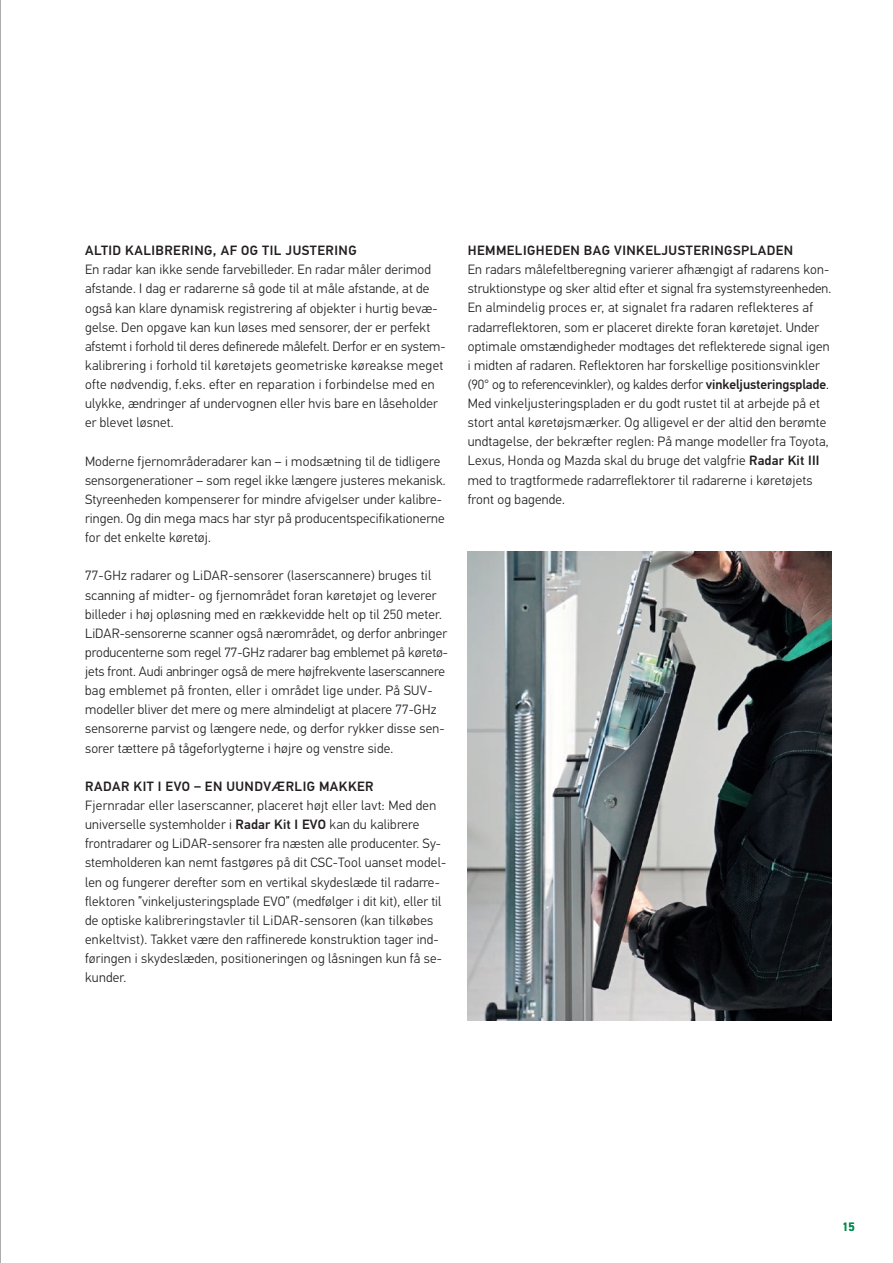
<style>
.page{position:relative;width:893px;height:1263px;background:#fff}
.page>*{position:absolute;margin:0;border:0;box-sizing:border-box;transform-origin:0 0}
.t1{font:300 13.5px/19.2px "Hella DIN Universal";letter-spacing:.015em;color:#231f20}
.t2{font:500 13.5px "Hella DIN Universal";letter-spacing:.035em;color:#231f20}
.t3{font:500 12px "Hella DIN Universal";color:#008c4e}
.s1{font-weight:500}
</style>
<div class="page">
<img style="left:468px;top:552px;width:363px;height:468px">
<img style="left:0;top:0;width:1px;height:1263px">
<p class="t2" style="left:85px;top:242px;width:273px">ALTID KALIBRERING, AF OG TIL JUSTERING</p>
<p class="t1" style="left:85px;top:261px;width:362px">En radar kan ikke sende farvebilleder. En radar måler derimod afstande. I dag er radarerne så gode til at måle afstande, at de også kan klare dynamisk registrering af objekter i hurtig bevæ&shy;gelse. Den opgave kan kun løses med sensorer, der er perfekt afstemt i forhold til deres definerede målefelt. Derfor er en system&shy;kalibrering i forhold til køretøjets geometriske køreakse meget ofte nødvendig, f.eks. efter en reparation i forbindelse med en ulykke, ændringer af undervognen eller hvis bare en låseholder er blevet løsnet.</p>
<p class="t1" style="left:85px;top:452px;width:362px">Moderne fjernområderadarer kan – i modsætning til de tidligere sensorgenerationer – som regel ikke længere justeres mekanisk.<br>Styreenheden kompenserer for mindre afvigelser under kalibre&shy;ringen. Og din mega macs har styr på producentspecifikationerne for det enkelte køretøj.</p>
<p class="t1" style="left:85px;top:567px;width:364px">77-GHz radarer og LiDAR-sensorer (laserscannere) bruges til scanning af midter- og fjernområdet foran køretøjet og leverer billeder i høj opløsning med en rækkevidde helt op til 250 meter.<br>LiDAR-sensorerne scanner også nærområdet, og derfor anbringer producenterne som regel 77-GHz radarer bag emblemet på køretø&shy;jets front. Audi anbringer også de mere højfrekvente laserscannere bag emblemet på fronten, eller i området lige under. På SUV&shy;modeller bliver det mere og mere almindeligt at placere 77-GHz sensorerne parvist og længere nede, og derfor rykker disse sen&shy;sorer tættere på tågeforlygterne i højre og venstre side.</p>
<p class="t2" style="left:85px;top:778px;width:290px">RADAR KIT I EVO – EN UUNDVÆRLIG MAKKER</p>
<p class="t1" style="left:85px;top:797px;width:363px">Fjernradar eller laserscanner, placeret højt eller lavt: Med den universelle systemholder i <span class="s1">Radar Kit I EVO</span> kan du kalibrere frontradarer og LiDAR-sensorer fra næsten alle producenter. Sy&shy;stemholderen kan nemt fastgøres på dit CSC-Tool uanset model&shy;len og fungerer derefter som en vertikal skydeslæde til radarre&shy;flektoren ”vinkeljusteringsplade EVO” (medfølger i dit kit), eller til de optiske kalibreringstavler til LiDAR-sensoren (kan tilkøbes enkeltvist). Takket være den raffinerede konstruktion tager ind&shy;føringen i skydeslæden, positioneringen og låsningen kun få se&shy;kunder.</p>
<p class="t2" style="left:468px;top:242px;width:327px">HEMMELIGHEDEN BAG VINKELJUSTERINGSPLADEN</p>
<p class="t1" style="left:468px;top:261px;width:365px">En radars målefeltberegning varierer afhængigt af radarens kon&shy;struktionstype og sker altid efter et signal fra systemstyreenheden.<br>En almindelig proces er, at signalet fra radaren reflekteres af radarreflektoren, som er placeret direkte foran køretøjet. Under optimale omstændigheder modtages det reflekterede signal igen i midten af radaren. Reflektoren har forskellige positionsvinkler (90° og to referencevinkler), og kaldes derfor <span class="s1">vinkeljusteringsplade</span>.<br>Med vinkeljusteringspladen er du godt rustet til at arbejde på et stort antal køretøjsmærker. Og alligevel er der altid den berømte undtagelse, der bekræfter reglen: På mange modeller fra Toyota, Lexus, Honda og Mazda skal du bruge det valgfrie <span class="s1">Radar Kit III </span>med to tragtformede radarreflektorer til radarerne i køretøjets front og bagende.</p>
<p class="t3" style="left:842px;top:1219px;width:14px">15</p>
</div>
